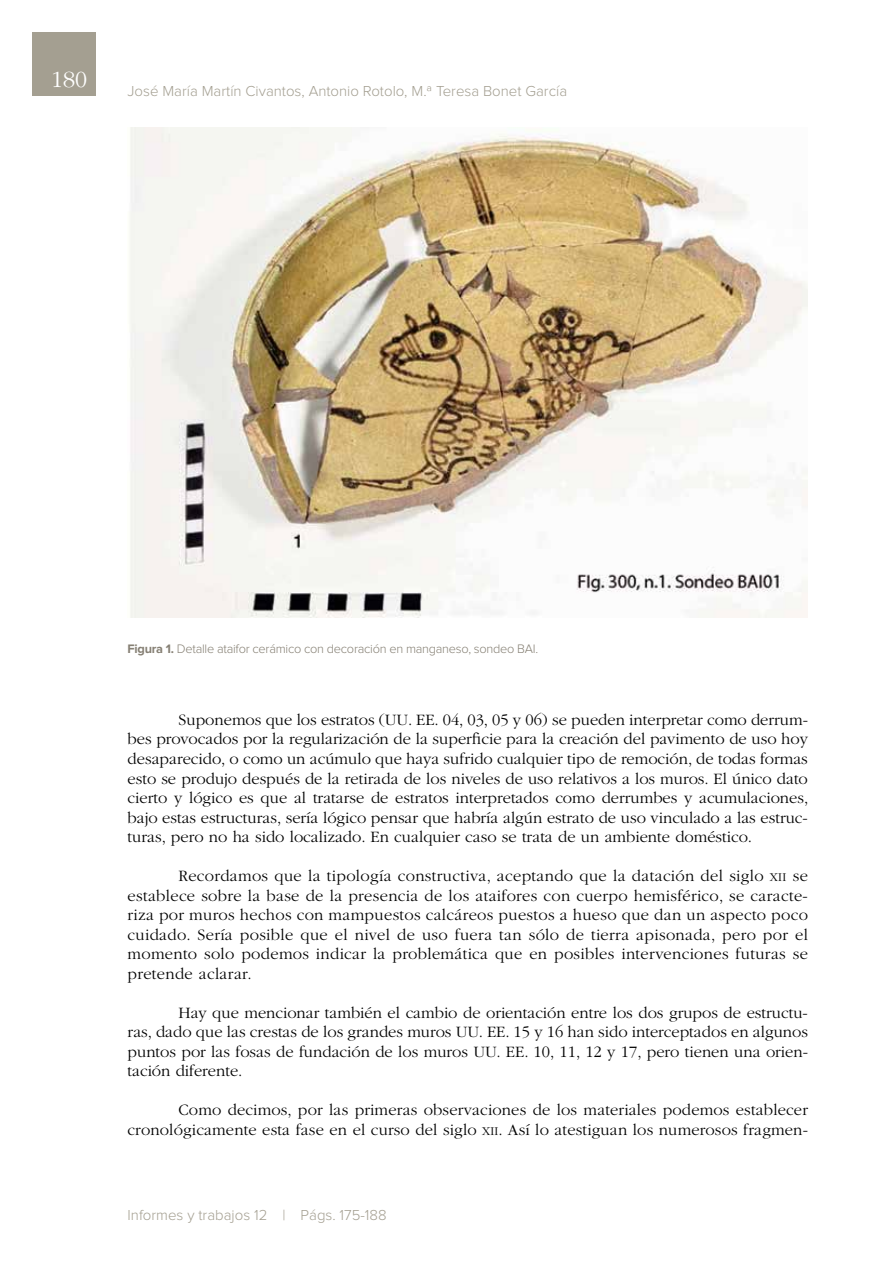
<style>
.page{position:relative;width:893px;height:1263px;background:#fff}
.page>*{position:absolute;margin:0;border:0;box-sizing:border-box;transform-origin:0 0}
.t1{font:300 24px "ITC Garamond Std";color:#fff}
.t2{font:300 16.5px/19.5px "ITC Garamond Std";letter-spacing:.01em;color:#000;text-align:justify}
.t3{font:300 15px "Proxima Nova";color:#a49f91}
.t4{font:300 12.75px "Proxima Nova";letter-spacing:-.02em;color:#868074}
.s1{font-weight:700}
.s2{font-size:12.3px}
</style>
<div class="page">
<div style="left:32px;top:32px;width:64px;height:64px;background:#a49f91"></div>
<img style="left:130px;top:128px;width:678px;height:490px">
<h1 class="t1" style="left:51px;top:67px;width:37px">180</h1>
<p class="t3" style="left:128px;top:84px;width:441px">José María Martín Civantos, Antonio Rotolo, M.ª Teresa Bonet García</p>
<p class="t4" style="left:128px;top:643px;width:412px"><span class="s1">Figura 1.</span> Detalle ataifor cerámico con decoración en manganeso, sondeo BAI.</p>
<p class="t2" style="left:128px;top:710px;width:682px;text-indent:51px">Suponemos que los estratos (UU. EE. 04, 03, 05 y 06) se pueden interpretar como derrum&shy;bes provocados por la regularización de la superficie para la creación del pavimento de uso hoy desaparecido, o como un acúmulo que haya sufrido cualquier tipo de remoción, de todas formas esto se produjo después de la retirada de los niveles de uso relativos a los muros. El único dato cierto y lógico es que al tratarse de estratos interpretados como derrumbes y acumulaciones, bajo estas estructuras, sería lógico pensar que habría algún estrato de uso vinculado a las estruc&shy;turas, pero no ha sido localizado. En cualquier caso se trata de un ambiente doméstico.</p>
<p class="t2" style="left:128px;top:866px;width:682px;text-indent:51px">Recordamos que la tipología constructiva, aceptando que la datación del siglo <span class="s2">xii</span> se establece sobre la base de la presencia de los ataifores con cuerpo hemisférico, se caracte&shy;riza por muros hechos con mampuestos calcáreos puestos a hueso que dan un aspecto poco cuidado. Sería posible que el nivel de uso fuera tan sólo de tierra apisonada, pero por el momento solo podemos indicar la problemática que en posibles intervenciones futuras se pretende aclarar.</p>
<p class="t2" style="left:128px;top:1003px;width:682px;text-indent:51px">Hay que mencionar también el cambio de orientación entre los dos grupos de estructu&shy;ras, dado que las crestas de los grandes muros UU. EE. 15 y 16 han sido interceptados en algunos puntos por las fosas de fundación de los muros UU. EE. 10, 11, 12 y 17, pero tienen una orien&shy;tación diferente.</p>
<p class="t2" style="left:128px;top:1100px;width:682px;text-align:right">Como decimos, por las primeras observaciones de los materiales podemos establecer cronológicamente esta fase en el curso del siglo <span class="s2">xii</span>. Así lo atestiguan los numerosos fragmen-</p>
<p class="t3" style="left:128px;top:1208px;width:261px">Informes y trabajos 12 | Págs. 175-188</p>
</div>
